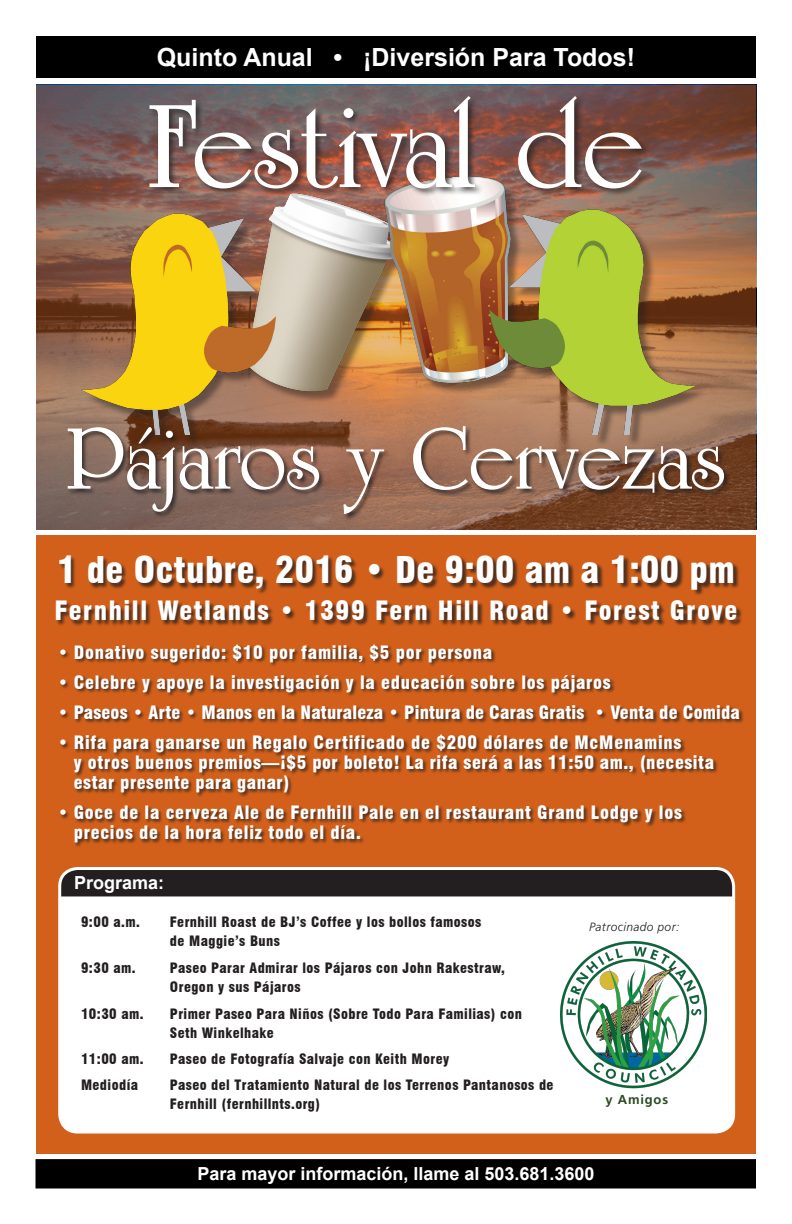
<style>
.page{position:relative;width:792px;height:1224px;background:#fff}
.page>*{position:absolute;margin:0;border:0;box-sizing:border-box;transform-origin:0 0}
.t1{font:700 128px "University Roman BT";color:#fff}
.t2{font:700 94px "University Roman BT";color:#fff}
.t3{font:900 condensed 36px "Swiss 721 BT";letter-spacing:.01em;color:#fff}
.t4{font:900 condensed 26px "Swiss 721 BT";letter-spacing:.06em;color:#fff}
.t5{font:700 25px "Arial";color:#fff}
.t6{font:900 condensed 18px/20px "Swiss 721 BT";letter-spacing:.04em;color:#fff}
.t7{font:900 condensed 18px "Swiss 721 BT";letter-spacing:.01em;color:#fff}
.t8{font:700 18px "Arial";color:#fff}
.t9{font:900 condensed 14px "Swiss 721 BT";letter-spacing:.03em;color:#231f20}
.t10{font:700 13px "Frutiger";letter-spacing:.06em;color:#2a4b21}
.t11{font:italic 300 12px "Frutiger";letter-spacing:.03em;color:#231f20}
</style>
<div class="page">
<div style="left:36px;top:536px;width:720px;height:618px;background:#d2601a"></div>
<div style="left:60px;top:868px;width:674px;height:264px;background:#fff;border-radius:18px"></div>
<svg style="left:36px;top:85px;width:720px;height:444px;background:#7e5b4c"></svg>
<div style="left:36px;top:36px;width:720px;height:42px;background:#000"></div>
<div style="left:36px;top:1159px;width:720px;height:29px;background:#000;border:1px solid #000"></div>
<div style="left:56px;top:556px;width:686px;height:71px;background:#231f20;opacity:.75"></div>
<div style="left:62px;top:868px;width:674px;height:28px;background:#231f20"></div>
<div style="left:58px;top:867px;width:677px;height:267px;border:3px solid #fff;border-radius:18px"></div>
<img style="left:81px;top:171px;width:616px;height:255px">
<img style="left:560px;top:941px;width:147px;height:148px">
<div style="left:148px;top:95px;width:502px;height:102px;background:#231f20;opacity:.75"></div>
<div style="left:67px;top:426px;width:664px;height:95px;background:#231f20;opacity:.75"></div>
<div style="left:59px;top:644px;width:685px;height:204px;background:#231f20;opacity:.75"></div>
<p class="t5" style="left:157px;top:40px;width:480px">Quinto Anual • ¡Diversión Para Todos!</p>
<p class="t1" style="left:148px;top:70px;width:498px">Festival de</p>
<p class="t2" style="left:67px;top:403px;width:660px">Pájaros y Cervezas</p>
<p class="t3" style="left:57px;top:549px;width:679px">1 de Octubre, 2016 • De 9:00 am a 1:00 pm</p>
<p class="t4" style="left:54px;top:595px;width:684px">Fernhill Wetlands • 1399 Fern Hill Road • Forest Grove</p>
<p class="t6" style="left:58px;top:643px;width:436px">• Donativo sugerido: $10 por familia, $5 por persona</p>
<p class="t6" style="left:58px;top:673px;width:555px">• Celebre y apoye la investigación y la educación sobre los pájaros</p>
<p class="t7" style="left:58px;top:702px;width:684px">• Paseos • Arte • Manos en la Naturaleza • Pintura de Caras Gratis • Venta de Comida</p>
<p class="t6" style="left:58px;top:733px;width:625px">• Rifa para ganarse un Regalo Certificado de $200 dólares de McMenamins</p>
<p class="t6" style="left:74px;top:753px;width:642px">y otros buenos premios—¡$5 por boleto! La rifa será a las 11:50 am., (necesita estar presente para ganar)</p>
<p class="t6" style="left:58px;top:803px;width:626px">• Goce de la cerveza Ale de Fernhill Pale en el restaurant Grand Lodge y los</p>
<p class="t6" style="left:74px;top:823px;width:289px">precios de la hora feliz todo el día.</p>
<p class="t8" style="left:74px;top:871px;width:92px">Programa:</p>
<p class="t9" style="left:81px;top:914px;width:60px">9:00 a.m.</p>
<p class="t9" style="left:170px;top:914px;width:313px">Fernhill Roast de BJ’s Coffee y los bollos famosos</p>
<p class="t9" style="left:170px;top:933px;width:112px">de Maggie’s Buns</p>
<p class="t9" style="left:81px;top:960px;width:56px">9:30 am.</p>
<p class="t9" style="left:170px;top:960px;width:336px">Paseo Parar Admirar los Pájaros con John Rakestraw,</p>
<p class="t9" style="left:170px;top:979px;width:132px">Oregon y sus Pájaros</p>
<p class="t9" style="left:81px;top:1006px;width:64px">10:30 am.</p>
<p class="t9" style="left:170px;top:1006px;width:354px">Primer Paseo Para Niños (Sobre Todo Para Familias) con</p>
<p class="t9" style="left:170px;top:1025px;width:105px">Seth Winkelhake</p>
<p class="t9" style="left:81px;top:1051px;width:64px">11:00 am.</p>
<p class="t9" style="left:170px;top:1051px;width:281px">Paseo de Fotografía Salvaje con Keith Morey</p>
<p class="t9" style="left:81px;top:1077px;width:59px">Mediodía</p>
<p class="t9" style="left:170px;top:1077px;width:385px">Paseo del Tratamiento Natural de los Terrenos Pantanosos de</p>
<p class="t9" style="left:170px;top:1096px;width:152px">Fernhill (fernhillnts.org)</p>
<p class="t11" style="left:589px;top:920px;width:92px">Patrocinado por:</p>
<p class="t10" style="left:606px;top:1091px;width:64px">y Amigos</p>
<p class="t8" style="left:197px;top:1162px;width:399px">Para mayor información, llame al 503.681.3600</p>
</div>
